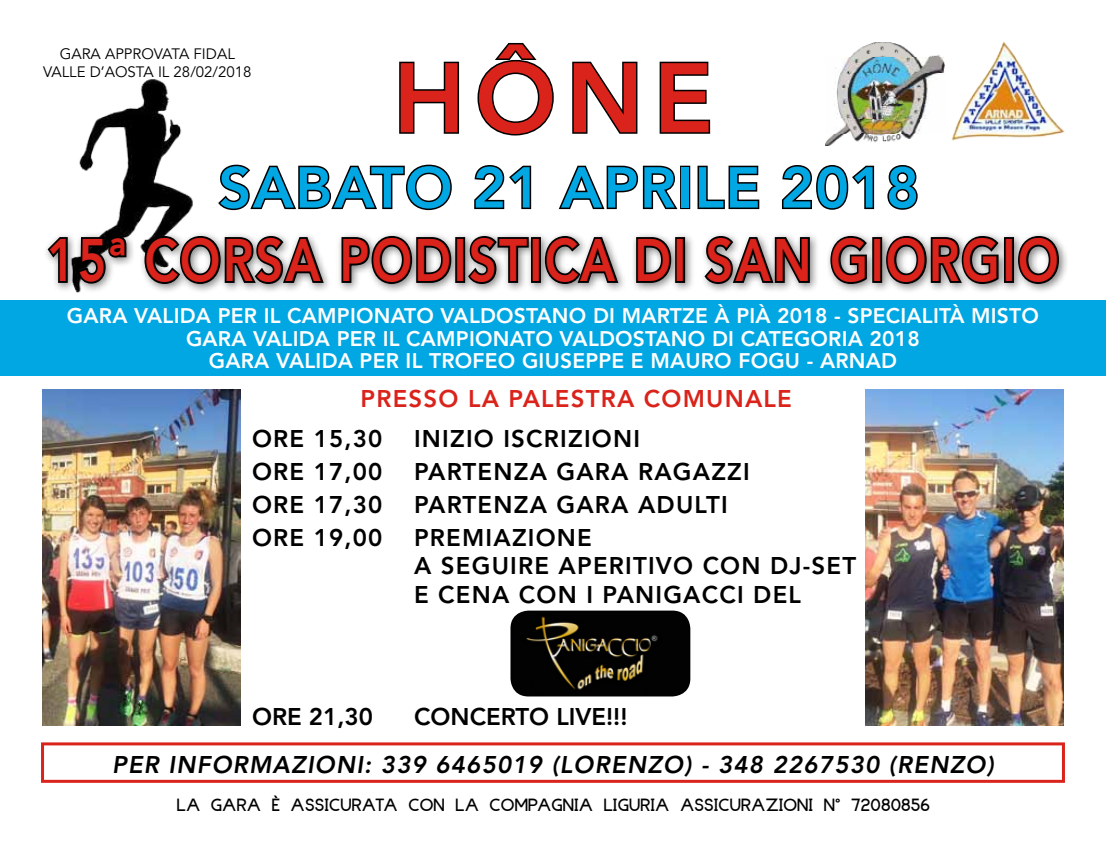
<style>
.page{position:relative;width:1106px;height:851px;background:#fff}
.page>*{position:absolute;margin:0;border:0;box-sizing:border-box;transform-origin:0 0}
.t1{font:800 97.5px "Avenir LT Std";color:#d9231b}
.t2{font:800 59.4px "Avenir LT Std";letter-spacing:.04em;color:#d9231b;scale:.82 1}
.t3{font:800 57px "Avenir LT Std";letter-spacing:.025em;color:#00a7e3}
.t4{font:800 24px/28.5px "Avenir LT Std";letter-spacing:.05em;color:#000}
.t5{font:italic 800 24px "Avenir LT Std";letter-spacing:.05em;color:#000}
.t6{font:800 24px "Avenir LT Std";letter-spacing:.05em;color:#d9231b}
.t7{font:800 24px "Avenir LT Std";color:#000}
.t8{font:800 21px "Avenir LT Std";letter-spacing:.01em;color:#fff}
.t9{font:18px "Fortune City";letter-spacing:.025em;color:#000}
.t10{font:15px/18px "Avenir LT Std";color:#000;text-align:center}
</style>
<div class="page">
<img style="left:79px;top:79px;width:114px;height:151px">
<svg style="left:399px;top:61px;width:61px;height:73px"></svg>
<svg style="left:477px;top:42px;width:77px;height:94px"></svg>
<svg style="left:572px;top:61px;width:66px;height:73px"></svg>
<svg style="left:659px;top:61px;width:52px;height:73px"></svg>
<div style="left:43px;top:230px;width:1026px;height:64px;background:#000;opacity:.5"></div>
<svg style="left:45px;top:234px;width:83px;height:51px"></svg>
<svg style="left:143px;top:234px;width:183px;height:52px;background:#797979"></svg>
<svg style="left:339px;top:234px;width:114px;height:51px"></svg>
<div style="left:455px;top:237px;width:10px;height:46px;border:4px solid #000"></div>
<svg style="left:466px;top:234px;width:64px;height:52px;background:#858585"></svg>
<div style="left:531px;top:237px;width:10px;height:46px;border:4px solid #000"></div>
<svg style="left:543px;top:234px;width:78px;height:52px"></svg>
<svg style="left:634px;top:235px;width:39px;height:50px;background:#747474"></svg>
<div style="left:675px;top:237px;width:10px;height:46px;border:4px solid #000"></div>
<svg style="left:702px;top:234px;width:109px;height:52px"></svg>
<svg style="left:828px;top:234px;width:41px;height:52px;background:#7b7b7b"></svg>
<div style="left:872px;top:237px;width:10px;height:46px;border:4px solid #000"></div>
<svg style="left:884px;top:234px;width:117px;height:52px;background:#767676"></svg>
<div style="left:1004px;top:237px;width:10px;height:46px;border:4px solid #000"></div>
<svg style="left:1016px;top:234px;width:44px;height:51px;background:#818181"></svg>
<div style="left:0;top:300px;width:1106px;height:75px;background:#00a7e3"></div>
<svg style="left:218px;top:164px;width:234px;height:47px"></svg>
<svg style="left:474px;top:165px;width:58px;height:45px"></svg>
<svg style="left:558px;top:165px;width:120px;height:45px"></svg>
<div style="left:680px;top:166px;width:10px;height:43px;border:3px solid #000"></div>
<svg style="left:697px;top:165px;width:63px;height:45px"></svg>
<svg style="left:782px;top:165px;width:93px;height:45px"></svg>
<svg style="left:887px;top:165px;width:31px;height:45px"></svg>
<img style="left:825px;top:43px;width:119px;height:102px">
<img style="left:951px;top:41px;width:114px;height:100px">
<div style="left:41px;top:742px;width:1023px;height:40px;border:3px solid #d9231b"></div>
<img style="left:43px;top:389px;width:197px;height:336px">
<img style="left:865px;top:389px;width:198px;height:336px">
<img style="left:510px;top:610px;width:180px;height:86px">
<p class="t10" style="left:43px;top:45px;width:210px">GARA APPROVATA FIDAL<br>VALLE D’AOSTA IL 28/02/2018</p>
<h1 class="t1" style="left:393px;top:41px;width:321px">HÔNE</h1>
<h3 class="t3" style="left:218px;top:154px;width:702px">SABATO 21 APRILE 2018</h3>
<h2 class="t2" style="left:47px;top:225px;width:1235px">15A CORSA PODISTICA DI SAN GIORGIO</h2>
<p class="t8" style="left:67px;top:303px;width:973px">GARA VALIDA PER IL CAMPIONATO VALDOSTANO DI MARTZE À PIÀ 2018 - SPECIALITÀ MISTO</p>
<p class="t8" style="left:186px;top:326px;width:735px">GARA VALIDA PER IL CAMPIONATO VALDOSTANO DI CATEGORIA 2018</p>
<p class="t8" style="left:209px;top:348px;width:16px">GARA</p>
<p class="t8" style="left:276px;top:348px;width:14px">VALIDA</p>
<p class="t8" style="left:359px;top:348px;width:14px">PER</p>
<p class="t8" style="left:405px;top:348px;width:39px">IL TRO</p>
<p class="t8" style="left:472px;top:348px;width:101px">FEO GIUSEPPE</p>
<p class="t8" style="left:631px;top:348px;width:206px">EMAURO FOGU - ARNAD</p>
<p class="t6" style="left:360px;top:385px;width:433px">PRESSO LA PALESTRA COMUNALE</p>
<p class="t4" style="left:252px;top:424px;width:132px">ORE 15,30</p>
<p class="t4" style="left:414px;top:424px;width:227px">INIZIO ISCRIZIONI</p>
<p class="t4" style="left:252px;top:457px;width:132px">ORE 17,00</p>
<p class="t4" style="left:414px;top:457px;width:337px">PARTENZA GARA RAGAZZI</p>
<p class="t4" style="left:252px;top:490px;width:132px">ORE 17,30</p>
<p class="t4" style="left:414px;top:490px;width:315px">PARTENZA GARA ADULTI</p>
<p class="t4" style="left:252px;top:523px;width:132px">ORE 19,00</p>
<p class="t4" style="left:414px;top:523px;width:443px">PREMIAZIONE<br>A SEGUIRE APERITIVO CON DJ-SET<br>E CENA CON I PANIGACCI DEL</p>
<p class="t4" style="left:252px;top:702px;width:17px">ORE</p>
<p class="t4" style="left:309px;top:702px;width:65px">21,30</p>
<p class="t7" style="left:414px;top:702px;width:215px">CONCERTO LIVE!!!</p>
<p class="t5" style="left:112px;top:749px;width:883px">PER INFORMAZIONI: 339 6465019 (LORENZO) - 348 2267530 (RENZO)</p>
<p class="t9" style="left:177px;top:794px;width:754px">LA GARA è ASSICURATA CON LA COMPAGNIA LIGURIA ASSICURAZIONI Nº 72080856</p>
</div>
